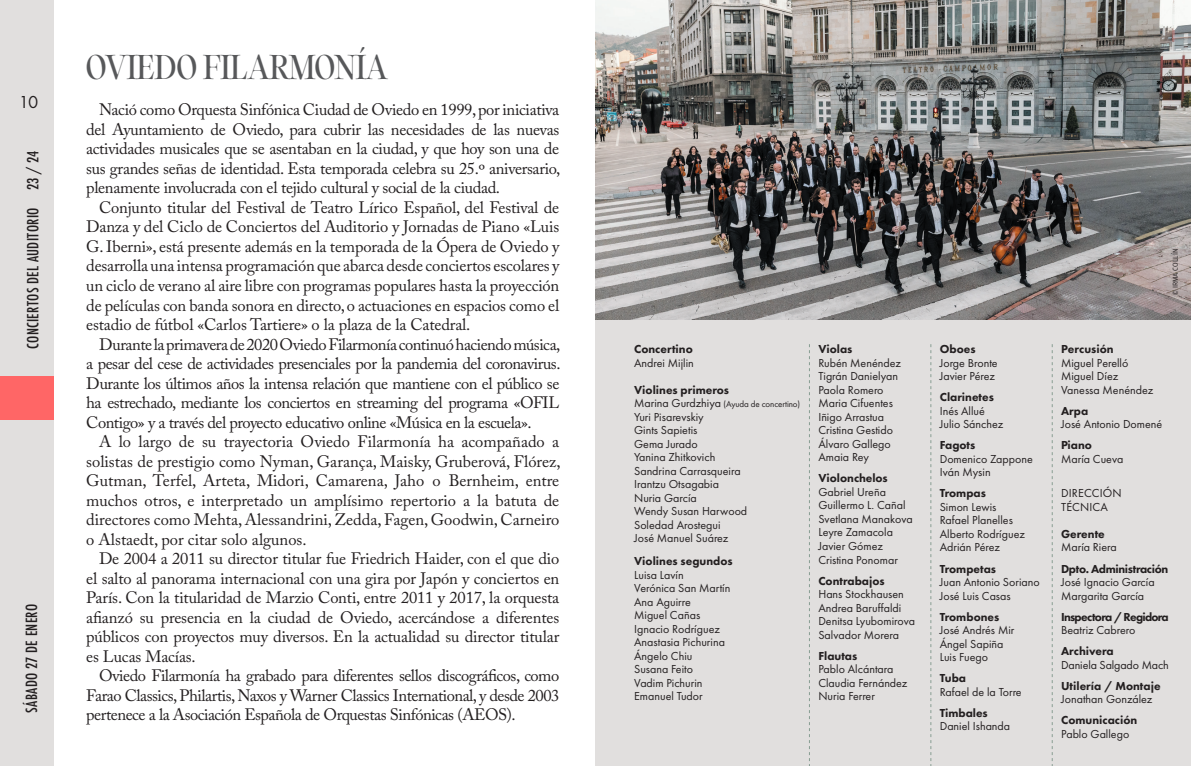
<style>
.page{position:relative;width:1191px;height:766px;background:#fff}
.page>*{position:absolute;margin:0;border:0;box-sizing:border-box;transform-origin:0 0}
.t1{font:30px "PP Editorial Old";color:#57585a}
.t2{font:18px "Futura PT";color:#231f20}
.t3{font:16.5px/19.5px "Adobe Caslon Pro";letter-spacing:-.02em;color:#231f20;text-align:justify}
.t4{font:500 condensed 15px "Futura";letter-spacing:.02em;color:#231f20}
.t5{font:12px/13.5px "Futura PT";color:#231f20}
.t6{font:800 12px "Futura PT";color:#231f20}
.t7{font:800 12px "Futura PT";letter-spacing:-.03em;color:#231f20}
.t8{font:800 12px "Futura PT";letter-spacing:-.06em;color:#231f20}
.t9{font:9px "Futura PT";letter-spacing:-.01em;color:#231f20}
.t10{font:7.5px "Amplitude";color:#231f20}
.s1{font-size:12px}
</style>
<div class="page">
<div style="left:0;top:0;width:54px;height:765px;background:#e1dfde"></div>
<div style="left:0;top:376px;width:54px;height:44px;background:#f66"></div>
<div style="left:595px;top:319px;width:596px;height:446px;background:#e1dfde"></div>
<img style="left:595px;top:0;width:596px;height:319px">
<svg style="left:809px;top:344px;width:1px;height:421px"></svg>
<svg style="left:930px;top:344px;width:1px;height:421px"></svg>
<svg style="left:1051px;top:344px;width:1px;height:421px"></svg>
<p class="t2" style="left:19px;top:92px;width:21px">10</p>
<p class="t4" style="left:23px;top:349px;width:199px;rotate:-90deg">CONCIERTOS DEL AUDITORIO 23 / 24</p>
<p class="t4" style="left:22px;top:712px;width:110px;rotate:-90deg">SÁBADO 27 DE ENERO</p>
<h1 class="t1" style="left:86px;top:46px;width:303px">OVIEDO FILARMONÍA</h1>
<p class="t3" style="left:86px;top:100px;width:476px;text-indent:13px">Nació como Orquesta Sinfónica Ciudad de Oviedo en 1999, por iniciativa del Ayuntamiento de Oviedo, para cubrir las necesidades de las nuevas actividades musicales que se asentaban en la ciudad, y que hoy son una de sus grandes señas de identidad. Esta temporada celebra su 25.º aniversario, plenamente involucrada con el tejido cultural y social de la ciudad.</p>
<p class="t3" style="left:86px;top:197px;width:475px;text-indent:13px">Conjunto titular del Festival de Teatro Lírico Español, del Festival de Danza y del Ciclo de Conciertos del Auditorio y Jornadas de Piano «Luis G. Iberni», está presente además en la temporada de la Ópera de Oviedo y desarrolla una intensa programación que abarca desde conciertos escolares y un ciclo de verano al aire libre con programas populares hasta la proyección de películas con banda sonora en directo, o actuaciones en espacios como el estadio de fútbol «Carlos Tartiere» o la plaza de la Catedral.</p>
<p class="t3" style="left:86px;top:334px;width:476px;text-indent:13px">Durante la primavera de 2020 Oviedo Filarmonía continuó haciendo música, a pesar del cese de actividades presenciales por la pandemia del coronavirus.<br>Durante los últimos años la intensa relación que mantiene con el público se ha estrechado, mediante los conciertos en streaming del programa «OFIL Contigo» y a través del proyecto educativo online «Música en la escuela».</p>
<p class="t3" style="left:86px;top:431px;width:476px;text-indent:13px">A lo largo de su trayectoria Oviedo Filarmonía ha acompañado a solistas de prestigio como Nyman, Garança, Maisky, Gruberová, Flórez, Gutman, Terfel, Arteta, Midori, Camarena, Jaho o Bernheim, entre muchos otros, e interpretado un amplísimo repertorio a la batuta de directores como Mehta, Alessandrini, Zedda, Fagen, Goodwin, Carneiro o Alstaedt, por citar solo algunos.</p>
<p class="t3" style="left:86px;top:548px;width:474px;text-indent:13px">De 2004 a 2011 su director titular fue Friedrich Haider, con el que dio el salto al panorama internacional con una gira por Japón y conciertos en París. Con la titularidad de Marzio Conti, entre 2011 y 2017, la orquesta afianzó su presencia en la ciudad de Oviedo, acercándose a diferentes públicos con proyectos muy diversos. En la actualidad su director titular es Lucas Macías.</p>
<p class="t3" style="left:86px;top:665px;width:474px;text-indent:13px">Oviedo Filarmonía ha grabado para diferentes sellos discográficos, como Farao Classics, Philartis, Naxos y Warner Classics International, y desde 2003 pertenece a la Asociación Española de Orquestas Sinfónicas (AEOS).</p>
<p class="t6" style="left:634px;top:342px;width:60px">Concertino</p>
<p class="t5" style="left:634px;top:356px;width:61px">Andrei Mijlin</p>
<p class="t6" style="left:634px;top:382px;width:96px">Violines primeros</p>
<p class="t9" style="left:634px;top:399px;width:168px"><span class="s1">Marina Gurdzhiya</span> (Ayuda de concertino)</p>
<p class="t5" style="left:634px;top:410px;width:115px">Yuri Pisarevskiy<br>Gints Sapietis<br>Gema Jurado<br>Yanina Zhitkovich<br>Sandrina Carrasqueira<br>Irantzu Otsagabia<br>Nuria García<br>Wendy Susan Harwood<br>Soledad Arostegui<br>José Manuel Suárez</p>
<p class="t6" style="left:634px;top:553px;width:100px">Violines segundos</p>
<p class="t5" style="left:634px;top:567px;width:98px">Luisa Lavín<br>Verónica San Martín<br>Ana Aguirre<br>Miguel Cañas<br>Ignacio Rodríguez<br>Anastasia Pichurina<br>Ángelo Chiu<br>Susana Feito<br>Vadim Pichurin<br>Emanuel Tudor</p>
<p class="t6" style="left:818px;top:342px;width:36px">Violas</p>
<p class="t5" style="left:818px;top:356px;width:84px">Rubén Menéndez<br>Tigrán Danielyan<br>Paola Romero<br>Maria Cifuentes<br>Iñigo Arrastua<br>Cristina Gestido<br>Álvaro Gallego<br>Amaia Rey</p>
<p class="t6" style="left:818px;top:471px;width:71px">Violonchelos</p>
<p class="t5" style="left:818px;top:485px;width:96px">Gabriel Ureña<br>Guillermo L. Cañal<br>Svetlana Manakova<br>Leyre Zamacola<br>Javier Gómez<br>Cristina Ponomar</p>
<p class="t6" style="left:818px;top:573px;width:68px">Contrabajos</p>
<p class="t5" style="left:818px;top:587px;width:98px">Hans Stockhausen<br>Andrea Baruffaldi<br>Denitsa Lyubomirova<br>Salvador Morera</p>
<p class="t6" style="left:818px;top:648px;width:40px">Flautas</p>
<p class="t5" style="left:818px;top:662px;width:91px">Pablo Alcántara<br>Claudia Fernández<br>Nuria Ferrer</p>
<p class="t6" style="left:939px;top:342px;width:37px">Oboes</p>
<p class="t5" style="left:939px;top:356px;width:59px">Jorge Bronte<br>Javier Pérez</p>
<p class="t6" style="left:939px;top:390px;width:56px">Clarinetes</p>
<p class="t5" style="left:939px;top:404px;width:65px">Inés Allué<br>Julio Sánchez</p>
<p class="t6" style="left:939px;top:438px;width:37px">Fagots</p>
<p class="t5" style="left:939px;top:452px;width:95px">Domenico Zappone<br>Iván Mysin</p>
<p class="t6" style="left:939px;top:486px;width:48px">Trompas</p>
<p class="t5" style="left:939px;top:500px;width:87px">Simon Lewis<br>Rafael Planelles<br>Alberto Rodríguez<br>Adrián Pérez</p>
<p class="t6" style="left:939px;top:561px;width:58px">Trompetas</p>
<p class="t5" style="left:939px;top:575px;width:101px">Juan Antonio Soriano<br>José Luis Casas</p>
<p class="t6" style="left:939px;top:609px;width:61px">Trombones</p>
<p class="t5" style="left:939px;top:623px;width:76px">José Andrés Mir<br>Ángel Sapiña<br>Luis Fuego</p>
<p class="t6" style="left:939px;top:670px;width:28px">Tuba</p>
<p class="t5" style="left:939px;top:684px;width:83px">Rafael de la Torre</p>
<p class="t6" style="left:939px;top:705px;width:50px">Timbales</p>
<p class="t5" style="left:939px;top:719px;width:72px">Daniel Ishanda</p>
<p class="t10" style="left:1171px;top:294px;width:47px;rotate:-90deg">© IRMA COLLÍN</p>
<p class="t6" style="left:1061px;top:342px;width:54px">Percusión</p>
<p class="t5" style="left:1061px;top:356px;width:94px">Miguel Perelló<br>Miguel Díez<br>Vanessa Menéndez</p>
<p class="t6" style="left:1061px;top:403px;width:29px">Arpa</p>
<p class="t5" style="left:1061px;top:417px;width:103px">José Antonio Domené</p>
<p class="t6" style="left:1061px;top:438px;width:32px">Piano</p>
<p class="t5" style="left:1061px;top:452px;width:64px">María Cueva</p>
<p class="t5" style="left:1061px;top:486px;width:62px">DIRECCIÓN<br>TÉCNICA</p>
<p class="t6" style="left:1061px;top:526px;width:45px">Gerente</p>
<p class="t5" style="left:1061px;top:540px;width:57px">María Riera</p>
<p class="t7" style="left:1061px;top:561px;width:109px">Dpto. Administración</p>
<p class="t5" style="left:1061px;top:575px;width:95px">José Ignacio García<br>Margarita García</p>
<p class="t8" style="left:1061px;top:609px;width:109px">Inspectora / Regidora</p>
<p class="t5" style="left:1061px;top:623px;width:76px">Beatriz Cabrero</p>
<p class="t6" style="left:1061px;top:643px;width:54px">Archivera</p>
<p class="t5" style="left:1061px;top:657px;width:109px">Daniela Salgado Mach</p>
<p class="t6" style="left:1061px;top:678px;width:101px">Utilería / Montaje</p>
<p class="t5" style="left:1061px;top:692px;width:93px">Jonathan González</p>
<p class="t6" style="left:1061px;top:712px;width:78px">Comunicación</p>
<p class="t5" style="left:1061px;top:726px;width:70px">Pablo Gallego</p>
</div>
